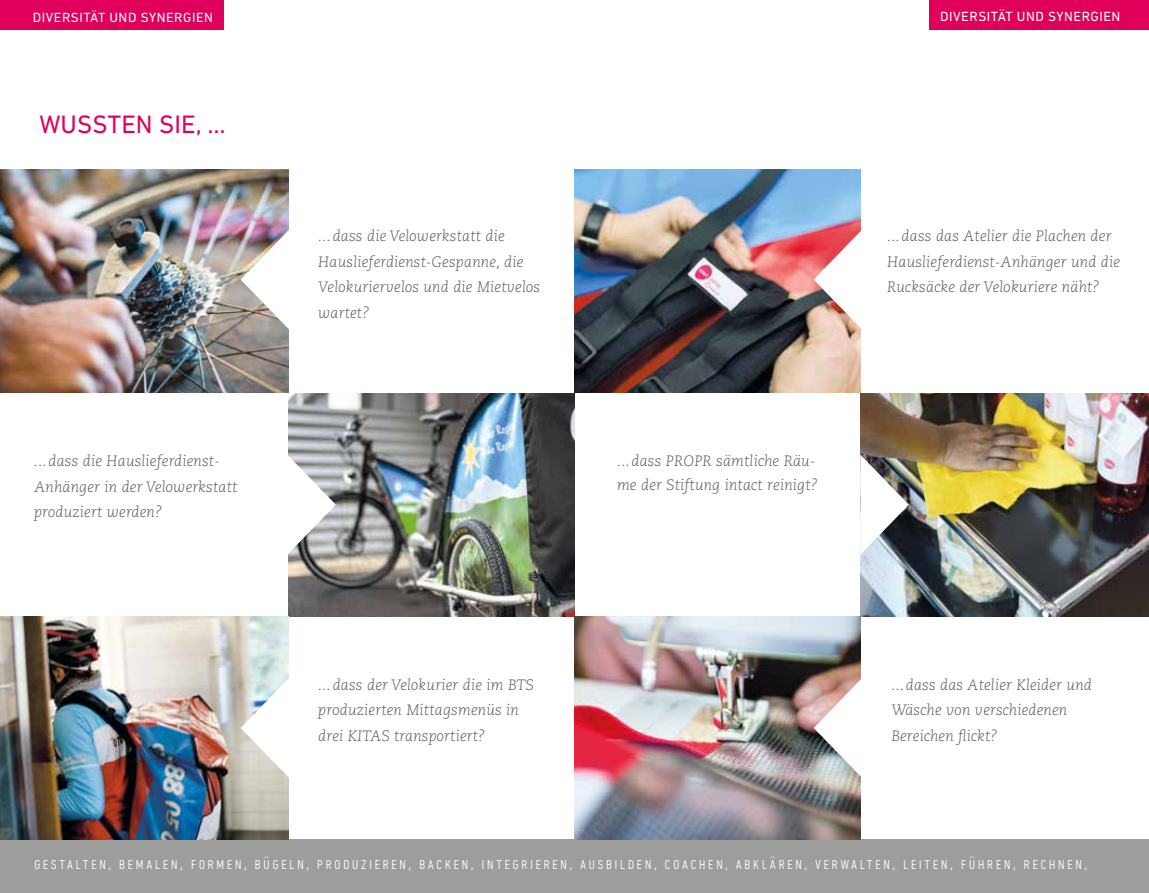
<style>
.page{position:relative;width:1149px;height:893px;background:#fff}
.page>*{position:absolute;margin:0;border:0;box-sizing:border-box;transform-origin:0 0}
.t1{font:25.65px "DIN Next LT Pro";letter-spacing:.005em;color:#e0005b}
.t2{font:300 condensed 17.25px "DIN Next LT Pro";letter-spacing:.14em;color:#fff}
.t3{font:italic 300 15px/25.5px "Caecilia CE";letter-spacing:.01em;color:#575756}
.t4{font:13.5px "DIN Next LT Pro";letter-spacing:.04em;color:#fff}
</style>
<div class="page">
<div style="left:0;top:839px;width:1148px;height:54px;background:#9d9d9c"></div>
<img style="left:860px;top:393px;width:288px;height:223px">
<img style="left:288px;top:393px;width:286px;height:223px">
<img style="left:574px;top:169px;width:286px;height:223px">
<svg style="left:34px;top:392px;width:100px;height:1px"></svg>
<svg style="left:288px;top:455px;width:48px;height:100px"></svg>
<img style="left:0;top:169px;width:288px;height:223px">
<img style="left:574px;top:616px;width:286px;height:223px">
<img style="left:0;top:616px;width:288px;height:223px">
<img style="left:240px;top:230px;width:49px;height:100px">
<svg style="left:240px;top:678px;width:49px;height:100px"></svg>
<img style="left:860px;top:455px;width:48px;height:100px">
<img style="left:813px;top:230px;width:48px;height:100px">
<svg style="left:813px;top:678px;width:48px;height:100px"></svg>
<div style="left:929px;top:0;width:219px;height:30px;background:#e0005b"></div>
<div style="left:0;top:0;width:223px;height:30px;background:#e0005b"></div>
<p class="t4" style="left:33px;top:9px;width:182px">DIVERSITÄT UND SYNERGIEN</p>
<p class="t4" style="left:939px;top:8px;width:182px">DIVERSITÄT UND SYNERGIEN</p>
<h1 class="t1" style="left:39px;top:110px;width:188px">WUSSTEN SIE, …</h1>
<p class="t3" style="left:34px;top:448px;width:205px">...dass die Hauslieferdienst-<br>Anhänger in der Velowerkstatt produziert werden?</p>
<p class="t3" style="left:318px;top:223px;width:223px">...dass die Velowerkstatt die<br>Hauslieferdienst-Gespanne, die<br>Velokuriervelos und die Mietvelos wartet?</p>
<p class="t3" style="left:318px;top:672px;width:217px">...dass der Velokurier die im BTS produzierten Mittagsmenüs in drei KITAS transportiert?</p>
<p class="t3" style="left:617px;top:449px;width:202px;line-height:24px">...dass PROPR sämtliche Räu&shy;me der Stiftung intact reinigt?</p>
<p class="t3" style="left:886px;top:223px;width:234px">...dass das Atelier die Plachen der<br>Hauslieferdienst-Anhänger und die<br>Rucksäcke der Velokuriere näht?</p>
<p class="t3" style="left:891px;top:672px;width:202px">...dass das Atelier Kleider und<br>Wäsche von verschiedenen<br>Bereichen flickt?</p>
<p class="t2" style="left:34px;top:853px;width:1054px">gestalten, bemalen, formen, bügeln, produzieren, backen, integrieren, ausbilden, coachen, abklären, verwalten, leiten, führen, rechnen,</p>
</div>
